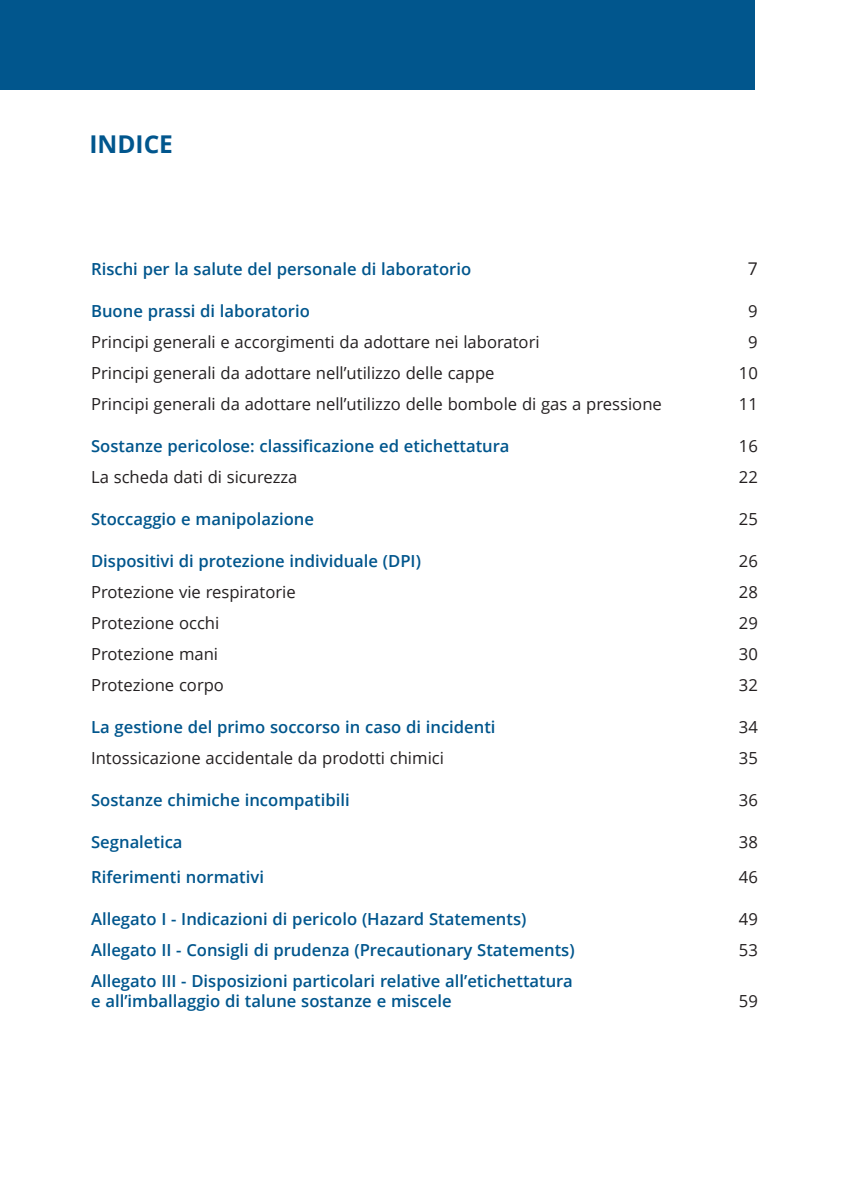
<style>
.page{position:relative;width:844px;height:1191px;background:#fff}
.page>*{position:absolute;margin:0;border:0;box-sizing:border-box;transform-origin:0 0}
.t1{font:700 24.5px "Open Sans";color:#01568d}
.t2{font:17.5px "Open Sans";color:#231f20}
.t3{font:600 16.62px "Open Sans";color:#01568d}
.t4{font:16.62px "Open Sans";color:#231f20}
</style>
<div class="page">
<div style="left:0;top:0;width:754px;height:89px;background:#01568d"></div>
<p class="t1" style="left:89px;top:127px;width:85px">INDICE</p>
<p class="t3" style="left:91px;top:257px;width:381px">Rischi per la salute del personale di laboratorio</p>
<p class="t2" style="left:747px;top:256px;width:12px">7</p>
<p class="t3" style="left:91px;top:299px;width:220px">Buone prassi di laboratorio</p>
<p class="t4" style="left:748px;top:299px;width:11px">9</p>
<p class="t4" style="left:91px;top:330px;width:450px">Principi generali e accorgimenti da adottare nei laboratori</p>
<p class="t4" style="left:748px;top:330px;width:11px">9</p>
<p class="t4" style="left:91px;top:361px;width:405px">Principi generali da adottare nell’utilizzo delle cappe</p>
<p class="t4" style="left:738px;top:361px;width:21px">10</p>
<p class="t4" style="left:91px;top:392px;width:572px">Principi generali da adottare nell’utilizzo delle bombole di gas a pressione</p>
<p class="t4" style="left:738px;top:392px;width:21px">11</p>
<p class="t3" style="left:91px;top:434px;width:419px">Sostanze pericolose: classificazione ed etichettatura</p>
<p class="t4" style="left:738px;top:434px;width:21px">16</p>
<p class="t4" style="left:91px;top:465px;width:208px">La scheda dati di sicurezza</p>
<p class="t4" style="left:738px;top:465px;width:21px">22</p>
<p class="t3" style="left:91px;top:507px;width:224px">Stoccaggio e manipolazione</p>
<p class="t4" style="left:738px;top:507px;width:21px">25</p>
<p class="t3" style="left:91px;top:549px;width:331px">Dispositivi di protezione individuale (DPI)</p>
<p class="t4" style="left:738px;top:549px;width:21px">26</p>
<p class="t4" style="left:91px;top:580px;width:206px">Protezione vie respiratorie</p>
<p class="t4" style="left:738px;top:580px;width:21px">28</p>
<p class="t4" style="left:91px;top:611px;width:130px">Protezione occhi</p>
<p class="t4" style="left:738px;top:611px;width:21px">29</p>
<p class="t4" style="left:91px;top:642px;width:128px">Protezione mani</p>
<p class="t4" style="left:738px;top:642px;width:21px">30</p>
<p class="t4" style="left:91px;top:673px;width:134px">Protezione corpo</p>
<p class="t4" style="left:738px;top:673px;width:21px">32</p>
<p class="t3" style="left:91px;top:715px;width:406px">La gestione del primo soccorso in caso di incidenti</p>
<p class="t4" style="left:738px;top:715px;width:21px">34</p>
<p class="t4" style="left:91px;top:746px;width:354px">Intossicazione accidentale da prodotti chimici</p>
<p class="t4" style="left:738px;top:746px;width:21px">35</p>
<p class="t3" style="left:91px;top:788px;width:260px">Sostanze chimiche incompatibili</p>
<p class="t4" style="left:738px;top:788px;width:21px">36</p>
<p class="t3" style="left:91px;top:830px;width:93px">Segnaletica</p>
<p class="t4" style="left:738px;top:830px;width:21px">38</p>
<p class="t3" style="left:91px;top:865px;width:174px">Riferimenti normativi</p>
<p class="t4" style="left:738px;top:865px;width:21px">46</p>
<p class="t3" style="left:91px;top:907px;width:437px">Allegato I - Indicazioni di pericolo (Hazard Statements)</p>
<p class="t4" style="left:738px;top:907px;width:21px">49</p>
<p class="t3" style="left:91px;top:938px;width:485px">Allegato II - Consigli di prudenza (Precautionary Statements)</p>
<p class="t4" style="left:738px;top:938px;width:21px">53</p>
<p class="t3" style="left:91px;top:968px;width:483px">Allegato III - Disposizioni particolari relative all’etichettatura</p>
<p class="t3" style="left:91px;top:989px;width:362px">e all’imballaggio di talune sostanze e miscele</p>
<p class="t4" style="left:738px;top:989px;width:21px">59</p>
</div>
